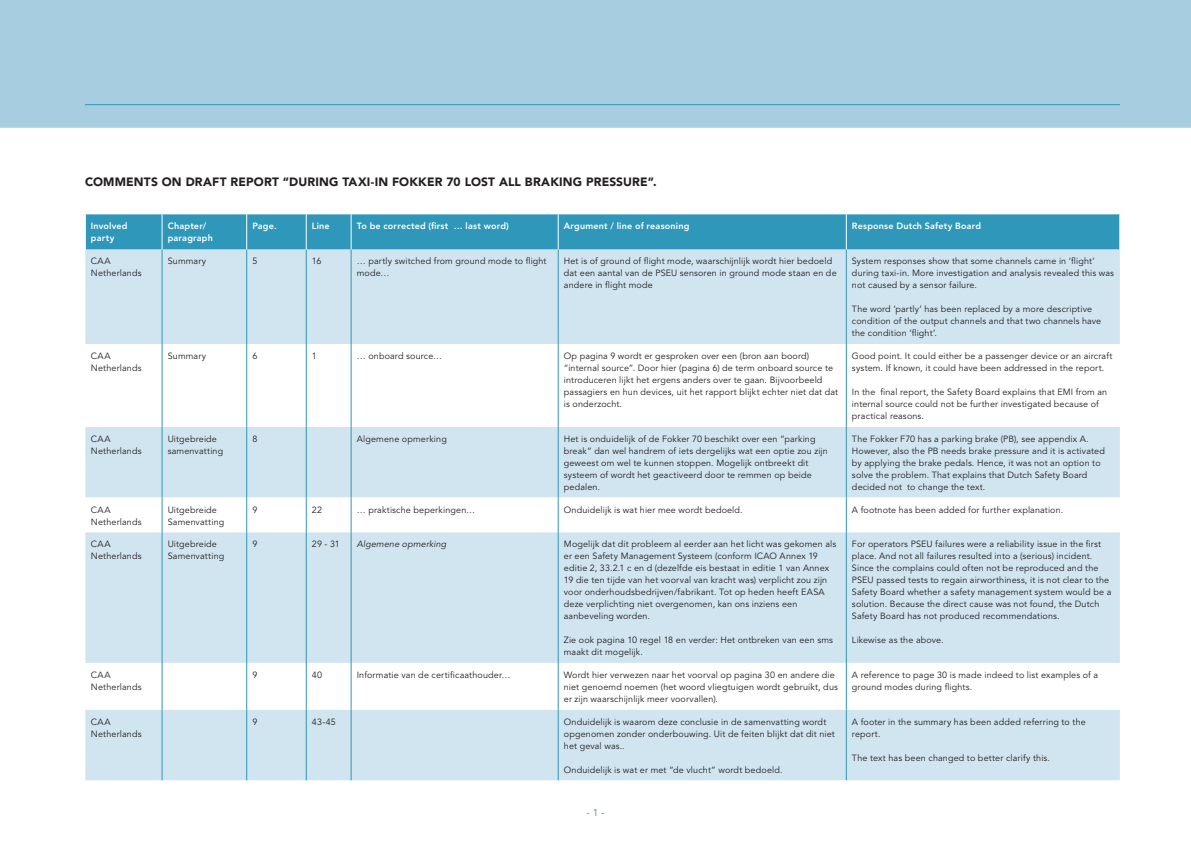
<style>
.page{position:relative;width:1191px;height:842px;background:#fff}
.page>*{position:absolute;margin:0;border:0;box-sizing:border-box;transform-origin:0 0}
.t1{font:900 12px "Avenir LT Std";letter-spacing:.01em;color:#231f20}
.t2{font:10px "Avenir LT Std";color:#2f97b9}
.t3{font:9px/12px "Avenir LT Std";letter-spacing:.015em;color:#231f20}
.t4{font:800 9px/12px "Avenir LT Std";letter-spacing:.02em;color:#fff}
.t5{font:italic 9px "Avenir LT Std";letter-spacing:.02em;color:#231f20}
</style>
<div class="page">
<div style="left:0;top:0;width:1191px;height:128px;background:#a7cde0"></div>
<hr style="left:85px;top:104px;width:1035px;height:1px;background:#2f97b9">
<div style="left:86px;top:214px;width:1033px;height:36px;background:#2f97b9"></div>
<div style="left:85px;top:250px;width:1034px;height:530px;background:#d0e5ef"></div>
<svg style="left:85px;top:344px;width:1034px;height:366px;fill:#d0e5ef"></svg>
<svg style="left:85px;top:497px;width:1034px;height:35px"></svg>
<hr style="left:162px;top:214px;width:1px;height:36px;background:#fff">
<hr style="left:246px;top:214px;width:1px;height:36px;background:#fff">
<hr style="left:306px;top:214px;width:1px;height:36px;background:#fff">
<hr style="left:351px;top:214px;width:1px;height:36px;background:#fff">
<hr style="left:558px;top:214px;width:1px;height:36px;background:#fff">
<hr style="left:846px;top:214px;width:1px;height:36px;background:#fff">
<hr style="left:246px;top:250px;width:1px;height:94px;background:#2f97b9">
<hr style="left:306px;top:250px;width:1px;height:94px;background:#2f97b9">
<hr style="left:351px;top:250px;width:1px;height:94px;background:#2f97b9">
<hr style="left:558px;top:250px;width:1px;height:94px;background:#2f97b9">
<hr style="left:846px;top:250px;width:1px;height:94px;background:#2f97b9">
<hr style="left:162px;top:344px;width:1px;height:83px;background:#2f97b9">
<hr style="left:246px;top:344px;width:1px;height:83px;background:#2f97b9">
<hr style="left:306px;top:344px;width:1px;height:83px;background:#2f97b9">
<hr style="left:351px;top:344px;width:1px;height:83px;background:#2f97b9">
<hr style="left:558px;top:344px;width:1px;height:83px;background:#2f97b9">
<hr style="left:846px;top:344px;width:1px;height:83px;background:#2f97b9">
<hr style="left:162px;top:427px;width:1px;height:70px;background:#2f97b9">
<hr style="left:246px;top:427px;width:1px;height:70px;background:#2f97b9">
<hr style="left:306px;top:427px;width:1px;height:70px;background:#2f97b9">
<hr style="left:351px;top:427px;width:1px;height:70px;background:#2f97b9">
<hr style="left:558px;top:427px;width:1px;height:70px;background:#2f97b9">
<hr style="left:846px;top:427px;width:1px;height:70px;background:#2f97b9">
<hr style="left:162px;top:497px;width:1px;height:35px;background:#2f97b9">
<hr style="left:246px;top:497px;width:1px;height:35px;background:#2f97b9">
<hr style="left:306px;top:497px;width:1px;height:35px;background:#2f97b9">
<hr style="left:351px;top:497px;width:1px;height:35px;background:#2f97b9">
<hr style="left:558px;top:497px;width:1px;height:35px;background:#2f97b9">
<hr style="left:846px;top:497px;width:1px;height:35px;background:#2f97b9">
<hr style="left:162px;top:532px;width:1px;height:131px;background:#2f97b9">
<hr style="left:246px;top:532px;width:1px;height:131px;background:#2f97b9">
<hr style="left:306px;top:532px;width:1px;height:131px;background:#2f97b9">
<hr style="left:351px;top:532px;width:1px;height:131px;background:#2f97b9">
<hr style="left:558px;top:532px;width:1px;height:131px;background:#2f97b9">
<hr style="left:846px;top:532px;width:1px;height:131px;background:#2f97b9">
<hr style="left:162px;top:663px;width:1px;height:47px;background:#2f97b9">
<hr style="left:246px;top:663px;width:1px;height:47px;background:#2f97b9">
<hr style="left:306px;top:663px;width:1px;height:47px;background:#2f97b9">
<hr style="left:351px;top:663px;width:1px;height:47px;background:#2f97b9">
<hr style="left:558px;top:663px;width:1px;height:47px;background:#2f97b9">
<hr style="left:846px;top:663px;width:1px;height:47px;background:#2f97b9">
<hr style="left:162px;top:710px;width:1px;height:70px;background:#2f97b9">
<hr style="left:246px;top:710px;width:1px;height:70px;background:#2f97b9">
<hr style="left:306px;top:710px;width:1px;height:70px;background:#2f97b9">
<hr style="left:351px;top:710px;width:1px;height:70px;background:#2f97b9">
<hr style="left:558px;top:710px;width:1px;height:70px;background:#2f97b9">
<hr style="left:846px;top:710px;width:1px;height:70px;background:#2f97b9">
<hr style="left:162px;top:250px;width:1px;height:94px;background:#2f97b9">
<h1 class="t1" style="left:85px;top:175px;width:573px">COMMENTS ON DRAFT REPORT “DURING TAXI-IN FOKKER 70 LOST ALL BRAKING PRESSURE”.</h1>
<p class="t4" style="left:91px;top:219px;width:38px">Involved party</p>
<p class="t4" style="left:168px;top:219px;width:47px">Chapter/ paragraph</p>
<p class="t4" style="left:252px;top:219px;width:26px">Page.</p>
<p class="t4" style="left:312px;top:219px;width:19px">Line</p>
<p class="t4" style="left:357px;top:219px;width:154px">To be corrected (first … last word)</p>
<p class="t4" style="left:564px;top:219px;width:127px">Argument / line of reasoning</p>
<p class="t4" style="left:852px;top:219px;width:131px">Response Dutch Safety Board</p>
<p class="t3" style="left:91px;top:256px;width:52px">CAA<br>Netherlands</p>
<p class="t3" style="left:168px;top:256px;width:40px">Summary</p>
<p class="t3" style="left:252px;top:256px;width:7px">5</p>
<p class="t3" style="left:312px;top:256px;width:11px">16</p>
<p class="t3" style="left:357px;top:256px;width:191px">… partly switched from ground mode to flight mode…</p>
<p class="t3" style="left:564px;top:256px;width:274px">Het is of ground of flight mode, waarschijnlijk wordt hier bedoeld dat een aantal van de PSEU sensoren in ground mode staan en de andere in flight mode</p>
<p class="t3" style="left:852px;top:256px;width:264px">System responses show that some channels came in ‘flight’ during taxi-in. More investigation and analysis revealed this was not caused by a sensor failure.</p>
<p class="t3" style="left:852px;top:304px;width:251px">The word ‘partly’ has been replaced by a more descriptive condition of the output channels and that two channels have the condition ‘flight’.</p>
<p class="t3" style="left:91px;top:350px;width:52px">CAA<br>Netherlands</p>
<p class="t3" style="left:168px;top:350px;width:40px">Summary</p>
<p class="t3" style="left:252px;top:350px;width:7px">6</p>
<p class="t3" style="left:312px;top:350px;width:7px">1</p>
<p class="t3" style="left:357px;top:350px;width:87px">… onboard source…</p>
<p class="t3" style="left:564px;top:350px;width:276px">Op pagina 9 wordt er gesproken over een (bron aan boord) “internal source”. Door hier (pagina 6) de term onboard source te introduceren lijkt het ergens anders over te gaan. Bijvoorbeeld passagiers en hun devices, uit het rapport blijkt echter niet dat dat is onderzocht.</p>
<p class="t3" style="left:852px;top:350px;width:262px">Good point. It could either be a passenger device or an aircraft system. If known, it could have been addressed in the report.</p>
<p class="t3" style="left:852px;top:386px;width:257px">In the final report, the Safety Board explains that EMI from an internal source could not be further investigated because of practical reasons.</p>
<p class="t3" style="left:91px;top:433px;width:52px">CAA<br>Netherlands</p>
<p class="t3" style="left:168px;top:433px;width:57px">Uitgebreide samenvatting</p>
<p class="t3" style="left:252px;top:433px;width:7px">8</p>
<p class="t3" style="left:357px;top:433px;width:92px">Algemene opmerking</p>
<p class="t3" style="left:564px;top:433px;width:265px">Het is onduidelijk of de Fokker 70 beschikt over een “parking break” dan wel handrem of iets dergelijks wat een optie zou zijn geweest om wel te kunnen stoppen. Mogelijk ontbreekt dit systeem of wordt het geactiveerd door te remmen op beide pedalen.</p>
<p class="t3" style="left:852px;top:433px;width:254px">The Fokker F70 has a parking brake (PB), see appendix A.<br>However, also the PB needs brake pressure and it is activated by applying the brake pedals. Hence, it was not an option to solve the problem. That explains that Dutch Safety Board decided not to change the text.</p>
<p class="t3" style="left:91px;top:504px;width:52px">CAA<br>Netherlands</p>
<p class="t3" style="left:168px;top:504px;width:58px">Uitgebreide<br>Samenvatting</p>
<p class="t3" style="left:252px;top:504px;width:7px">9</p>
<p class="t3" style="left:312px;top:504px;width:12px">22</p>
<p class="t3" style="left:357px;top:504px;width:120px">… praktische beperkingen…</p>
<p class="t3" style="left:564px;top:504px;width:180px">Onduidelijk is wat hier mee wordt bedoeld.</p>
<p class="t3" style="left:852px;top:504px;width:213px">A footnote has been added for further explanation.</p>
<p class="t3" style="left:91px;top:538px;width:52px">CAA<br>Netherlands</p>
<p class="t3" style="left:168px;top:538px;width:58px">Uitgebreide<br>Samenvatting</p>
<p class="t3" style="left:252px;top:538px;width:7px">9</p>
<p class="t3" style="left:312px;top:538px;width:30px">29 - 31</p>
<p class="t5" style="left:357px;top:539px;width:91px">Algemene opmerking</p>
<p class="t3" style="left:564px;top:538px;width:274px">Mogelijk dat dit probleem al eerder aan het licht was gekomen als er een Safety Management Systeem (conform ICAO Annex 19 editie 2, 33.2.1 c en d (dezelfde eis bestaat in editie 1 van Annex 19 die ten tijde van het voorval van kracht was) verplicht zou zijn voor onderhoudsbedrijven/fabrikant. Tot op heden heeft EASA deze verplichting niet overgenomen, kan ons inziens een aanbeveling worden.</p>
<p class="t3" style="left:564px;top:634px;width:271px">Zie ook pagina 10 regel 18 en verder: Het ontbreken van een sms maakt dit mogelijk.</p>
<p class="t3" style="left:852px;top:538px;width:261px">For operators PSEU failures were a reliability issue in the first place. And not all failures resulted into a (serious) incident.<br>Since the complains could often not be reproduced and the PSEU passed tests to regain airworthiness, it is not clear to the Safety Board whether a safety management system would be a solution. Because the direct cause was not found, the Dutch Safety Board has not produced recommendations.</p>
<p class="t3" style="left:852px;top:634px;width:93px">Likewise as the above.</p>
<p class="t3" style="left:91px;top:669px;width:52px">CAA<br>Netherlands</p>
<p class="t3" style="left:252px;top:669px;width:7px">9</p>
<p class="t3" style="left:312px;top:669px;width:12px">40</p>
<p class="t3" style="left:357px;top:669px;width:155px">Informatie van de certificaathouder…</p>
<p class="t3" style="left:564px;top:669px;width:276px">Wordt hier verwezen naar het voorval op pagina 30 en andere die niet genoemd noemen (het woord vliegtuigen wordt gebruikt, dus er zijn waarschijnlijk meer voorvallen).</p>
<p class="t3" style="left:852px;top:669px;width:248px">A reference to page 30 is made indeed to list examples of a ground modes during flights.</p>
<p class="t3" style="left:91px;top:716px;width:52px">CAA<br>Netherlands</p>
<p class="t3" style="left:252px;top:716px;width:7px">9</p>
<p class="t3" style="left:312px;top:716px;width:25px">43-45</p>
<p class="t3" style="left:564px;top:716px;width:272px">Onduidelijk is waarom deze conclusie in de samenvatting wordt opgenomen zonder onderbouwing. Uit de feiten blijkt dat dit niet het geval was..</p>
<p class="t3" style="left:564px;top:764px;width:220px">Onduidelijk is wat er met “de vlucht” wordt bedoeld.</p>
<p class="t3" style="left:852px;top:716px;width:235px">A footer in the summary has been added referring to the report.</p>
<p class="t3" style="left:852px;top:752px;width:200px">The text has been changed to better clarify this.</p>
<p class="t2" style="left:586px;top:807px;width:20px">- 1 -</p>
</div>
